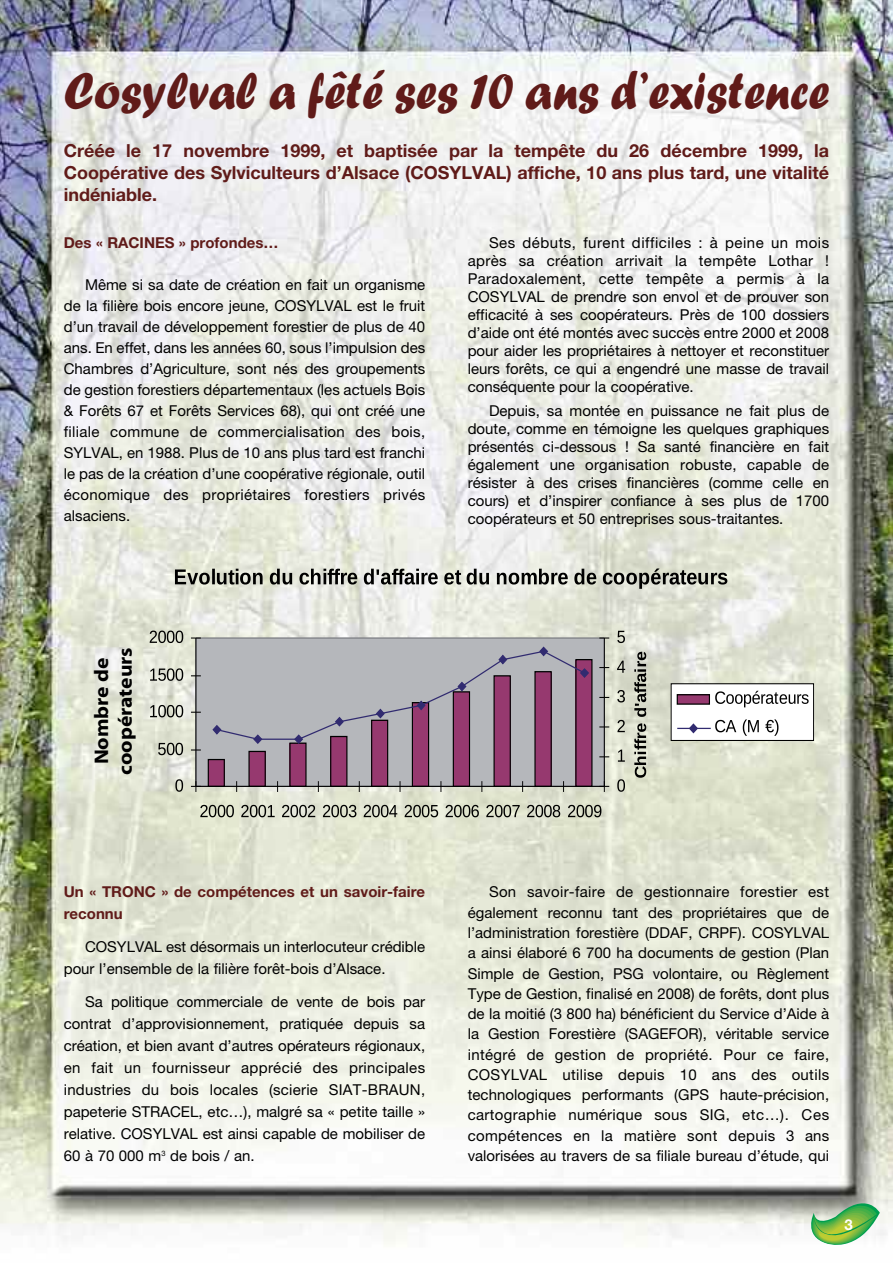
<style>
.page{position:relative;width:893px;height:1263px;background:#fff}
.page>*{position:absolute;margin:0;border:0;box-sizing:border-box;transform-origin:0 0}
.t1{font:54px "Forte";color:#601b19;scale:.9 1}
.t2{font:700 19.8px/23.7px "Myriad";color:#000;text-align:center;scale:1.09 1}
.t3{font:700 18px/21.6px "Helvetica Neue LT Std";color:#601b19;text-align:justify}
.t4{font:15px/18px "Helvetica Neue LT Std";color:#000;text-align:justify}
.t5{font:700 15px/22px "Helvetica Neue LT Std";color:#601b19}
.t6{font:700 15px "Helvetica Neue LT Std";color:#fff}
</style>
<div class="page">
<img style="left:0;top:0;width:893px;height:1244px">
<svg style="left:803px;top:1202px;width:77px;height:43px"></svg>
<div style="left:196px;top:638px;width:408px;height:148px;background:#b5b7bb"></div>
<hr style="left:196px;top:637px;width:408px;height:2px;background:#7c7d83">
<hr style="left:195px;top:638px;width:2px;height:148px;background:#7c7d83">
<div style="left:208px;top:759px;width:16px;height:27px;background:#96396f"></div>
<div style="left:208px;top:759px;width:17px;height:27px;border:1px solid #000"></div>
<div style="left:249px;top:751px;width:16px;height:35px;background:#96396f"></div>
<div style="left:248px;top:751px;width:18px;height:35px;border:1px solid #000"></div>
<div style="left:290px;top:743px;width:16px;height:43px;background:#96396f"></div>
<div style="left:289px;top:742px;width:18px;height:44px;border:1px solid #000"></div>
<div style="left:331px;top:736px;width:16px;height:50px;background:#96396f"></div>
<div style="left:330px;top:736px;width:17px;height:50px;border:1px solid #000"></div>
<div style="left:372px;top:720px;width:16px;height:66px;background:#96396f"></div>
<div style="left:371px;top:720px;width:17px;height:66px;border:1px solid #000"></div>
<div style="left:412px;top:703px;width:17px;height:83px;background:#96396f"></div>
<div style="left:412px;top:702px;width:17px;height:84px;border:1px solid #000"></div>
<div style="left:453px;top:692px;width:16px;height:94px;background:#96396f"></div>
<div style="left:453px;top:691px;width:17px;height:95px;border:1px solid #000"></div>
<div style="left:494px;top:676px;width:16px;height:110px;background:#96396f"></div>
<div style="left:493px;top:675px;width:18px;height:111px;border:1px solid #000"></div>
<div style="left:535px;top:672px;width:16px;height:114px;background:#96396f"></div>
<div style="left:534px;top:671px;width:18px;height:115px;border:1px solid #000"></div>
<div style="left:576px;top:660px;width:16px;height:126px;background:#96396f"></div>
<div style="left:575px;top:659px;width:18px;height:127px;border:1px solid #000"></div>
<hr style="left:196px;top:638px;width:1px;height:148px;background:#000">
<hr style="left:196px;top:786px;width:408px;height:1px;background:#000">
<svg style="left:191px;top:781px;width:10px;height:11px"></svg>
<hr style="left:604px;top:638px;width:1px;height:148px;background:#000">
<svg style="left:599px;top:781px;width:10px;height:11px"></svg>
<hr style="left:258px;top:739px;width:41px;height:1px;background:#312b70">
<svg style="left:212px;top:725px;width:51px;height:19px"></svg>
<svg style="left:293px;top:646px;width:297px;height:99px"></svg>
<svg style="left:175px;top:568px;width:552px;height:21px;background:#a3a49d"></svg>
<svg style="left:175px;top:779px;width:8px;height:13px"></svg>
<svg style="left:158px;top:743px;width:25px;height:12px"></svg>
<svg style="left:150px;top:705px;width:33px;height:12px"></svg>
<svg style="left:150px;top:668px;width:33px;height:13px"></svg>
<svg style="left:150px;top:631px;width:33px;height:12px"></svg>
<svg style="left:200px;top:805px;width:34px;height:12px"></svg>
<svg style="left:241px;top:805px;width:34px;height:12px"></svg>
<svg style="left:282px;top:805px;width:33px;height:12px"></svg>
<svg style="left:323px;top:805px;width:33px;height:12px"></svg>
<svg style="left:364px;top:805px;width:33px;height:12px"></svg>
<svg style="left:405px;top:805px;width:33px;height:12px"></svg>
<svg style="left:446px;top:805px;width:33px;height:12px"></svg>
<svg style="left:486px;top:805px;width:34px;height:12px"></svg>
<svg style="left:527px;top:805px;width:33px;height:12px"></svg>
<svg style="left:568px;top:805px;width:33px;height:12px"></svg>
<svg style="left:617px;top:779px;width:8px;height:13px"></svg>
<svg style="left:618px;top:749px;width:7px;height:13px"></svg>
<svg style="left:617px;top:720px;width:8px;height:12px"></svg>
<svg style="left:617px;top:690px;width:8px;height:12px"></svg>
<svg style="left:617px;top:661px;width:8px;height:12px"></svg>
<svg style="left:617px;top:631px;width:8px;height:12px"></svg>
<svg style="left:634px;top:723px;width:12px;height:55px"></svg>
<svg style="left:634px;top:652px;width:12px;height:65px"></svg>
<div style="left:671px;top:684px;width:142px;height:56px;background:#fff"></div>
<div style="left:677px;top:695px;width:32px;height:9px;background:#96396f"></div>
<div style="left:677px;top:694px;width:33px;height:11px;border:1px solid #000"></div>
<svg style="left:715px;top:691px;width:94px;height:16px"></svg>
<hr style="left:677px;top:728px;width:34px;height:1px;background:#312b70">
<svg style="left:688px;top:723px;width:11px;height:11px"></svg>
<svg style="left:715px;top:719px;width:63px;height:17px"></svg>
<h1 class="t1" style="left:64px;top:59px;width:852px">Cosylval a fêté ses 10 ans d’existence</h1>
<p class="t3" style="left:64px;top:142px;width:767px">Créée le 17 novembre 1999, et baptisée par la tempête du 26 décembre 1999, la Coopérative des Sylviculteurs d’Alsace (COSYLVAL) affiche, 10 ans plus tard, une vitalité indéniable.</p>
<p class="t5" style="left:64px;top:233px;width:216px">Des « RACINES » profondes…</p>
<p class="t4" style="left:64px;top:276px;width:363px;line-height:21px;text-indent:21px">Même si sa date de création en fait un organisme de la filière bois encore jeune, COSYLVAL est le fruit d’un travail de développement forestier de plus de 40 ans. En effet, dans les années 60, sous l’impulsion des Chambres d’Agriculture, sont nés des groupements de gestion forestiers départementaux (les actuels Bois &amp; Forêts 67 et Forêts Services 68), qui ont créé une filiale commune de commercialisation des bois, SYLVAL, en 1988. Plus de 10 ans plus tard est franchi le pas de la création d’une coopérative régionale, outil économique des propriétaires forestiers privés alsaciens.</p>
<p class="t4" style="left:468px;top:235px;width:363px;text-indent:21px">Ses débuts, furent difficiles : à peine un mois après sa création arrivait la tempête Lothar !<br>Paradoxalement, cette tempête a permis à la COSYLVAL de prendre son envol et de prouver son efficacité à ses coopérateurs. Près de 100 dossiers d’aide ont été montés avec succès entre 2000 et 2008 pour aider les propriétaires à nettoyer et reconstituer leurs forêts, ce qui a engendré une masse de travail conséquente pour la coopérative.</p>
<p class="t4" style="left:468px;top:403px;width:363px;text-indent:21px">Depuis, sa montée en puissance ne fait plus de doute, comme en témoigne les quelques graphiques présentés ci-dessous ! Sa santé financière en fait également une organisation robuste, capable de résister à des crises financières (comme celle en cours) et d’inspirer confiance à ses plus de 1700 coopérateurs et 50 entreprises sous-traitantes.</p>
<h2 class="t2" style="left:91px;top:775px;width:118px;rotate:-90deg">Nombre de coopérateurs</h2>
<p class="t5" style="left:64px;top:882px;width:363px">Un « TRONC » de compétences et un savoir-faire reconnu</p>
<p class="t4" style="left:64px;top:937px;width:363px;line-height:22px;text-indent:21px">COSYLVAL est désormais un interlocuteur crédible pour l’ensemble de la filière forêt-bois d’Alsace.</p>
<p class="t4" style="left:64px;top:992px;width:363px;line-height:22px;text-indent:21px">Sa politique commerciale de vente de bois par contrat d’approvisionnement, pratiquée depuis sa création, et bien avant d’autres opérateurs régionaux, en fait un fournisseur apprécié des principales industries du bois locales (scierie SIAT-BRAUN, papeterie STRACEL, etc…), malgré sa « petite taille » relative. COSYLVAL est ainsi capable de mobiliser de 60 à 70 000 m<sup>3</sup> de bois / an.</p>
<p class="t4" style="left:468px;top:883px;width:363px;line-height:20.2px;text-indent:21px">Son savoir-faire de gestionnaire forestier est également reconnu tant des propriétaires que de l’administration forestière (DDAF, CRPF). COSYLVAL a ainsi élaboré 6 700 ha documents de gestion (Plan Simple de Gestion, PSG volontaire, ou Règlement Type de Gestion, finalisé en 2008) de forêts, dont plus de la moitié (3 800 ha) bénéficient du Service d’Aide à la Gestion Forestière (SAGEFOR), véritable service intégré de gestion de propriété. Pour ce faire, COSYLVAL utilise depuis 10 ans des outils technologiques performants (GPS haute-précision, cartographie numérique sous SIG, etc…). Ces compétences en la matière sont depuis 3 ans valorisées au travers de sa filiale bureau d’étude, qui</p>
<p class="t6" style="left:844px;top:1219px;width:10px">3</p>
</div>
